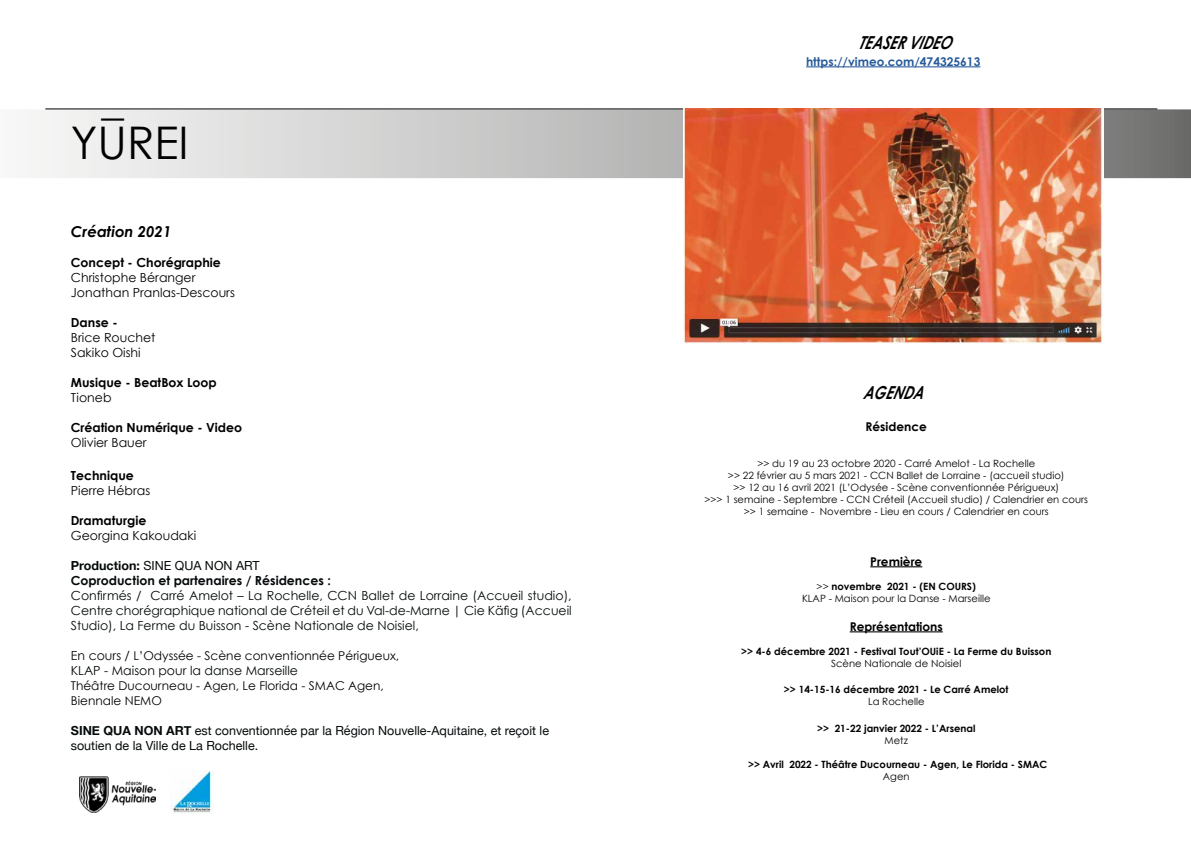
<style>
.page{position:relative;width:1191px;height:842px;background:#fff}
.page>*{position:absolute;margin:0;border:0;box-sizing:border-box;transform-origin:0 0}
.t1{font:45px "Century Gothic";color:#020203}
.t2{font:italic 700 17.9px "Century Gothic";color:#020203;scale:.78 1}
.t3{font:italic 700 15px "Century Gothic";color:#000}
.t4{font:12.5px/15px "Century Gothic";color:#04090a;text-align:justify}
.t5{font:12.5px/15px "Helvetica Neue";color:#04090a}
.t6{font:12.5px/15px "Century Gothic";color:#000}
.t7{font:700 12.5px "Century Gothic";color:#000}
.t8{font:700 12.5px "Century Gothic";color:#04090a}
.t9{font:12.1px/15px "Century Gothic";color:#020203}
.t10{font:700 12.1px "Century Gothic";color:#020203}
.t11{font:700 12px "Century Gothic";color:#275b9b}
.t12{font:10px/12px "Century Gothic";color:#020203;text-align:center}
.t13{font:700 10px "Century Gothic";color:#020203}
.s1{font-weight:700}
.s2{font-size:12.5px;color:#04090a}
</style>
<div class="page">
<svg style="left:36px;top:109px;width:1155px;height:69px"></svg>
<hr style="left:870px;top:566px;width:52px;height:1px;background:#020203">
<hr style="left:849px;top:631px;width:94px;height:1px;background:#020203">
<hr style="left:45px;top:108px;width:1112px;height:1px;background:#000">
<img style="left:170px;top:770px;width:44px;height:44px">
<img style="left:79px;top:777px;width:76px;height:35px">
<hr style="left:806px;top:66px;width:174px;height:1px;background:#275b9b">
<img style="left:683px;top:108px;width:420px;height:236px">
<h1 class="t1" style="left:101px;top:71px;width:24px">_</h1>
<h1 class="t1" style="left:71px;top:115px;width:119px">YUREI</h1>
<h3 class="t3" style="left:71px;top:222px;width:102px">Création 2021</h3>
<p class="t7" style="left:71px;top:255px;width:151px">Concept - Chorégraphie</p>
<p class="t6" style="left:71px;top:270px;width:165px">Christophe Béranger<br>Jonathan Pranlas-Descours</p>
<p class="t7" style="left:71px;top:315px;width:48px">Danse -</p>
<p class="t6" style="left:71px;top:330px;width:86px">Brice Rouchet<br>Sakiko Oishi</p>
<p class="t7" style="left:71px;top:375px;width:147px">Musique - BeatBox Loop</p>
<p class="t6" style="left:71px;top:390px;width:42px">Tioneb</p>
<p class="t7" style="left:71px;top:420px;width:173px">Création Numérique - Video</p>
<p class="t6" style="left:71px;top:435px;width:77px">Olivier Bauer</p>
<p class="t7" style="left:71px;top:468px;width:64px">Technique</p>
<p class="t6" style="left:71px;top:483px;width:81px">Pierre Hébras</p>
<p class="t7" style="left:71px;top:513px;width:77px">Dramaturgie</p>
<p class="t6" style="left:71px;top:528px;width:127px">Georgina Kakoudaki</p>
<p class="t5" style="left:71px;top:559px;width:190px"><span class="s1">Production:</span> SINE QUA NON ART</p>
<p class="t8" style="left:71px;top:573px;width:261px">Coproduction et partenaires / Résidences :</p>
<p class="t4" style="left:71px;top:588px;width:502px">Confirmés / Carré Amelot – La Rochelle, CCN Ballet de Lorraine (Accueil studio), Centre chorégraphique national de Créteil et du Val-de-Marne | Cie Käfig (Accueil Studio), La Ferme du Buisson - Scène Nationale de Noisiel,</p>
<p class="t9" style="left:71px;top:648px;width:330px"><span class="s2">En cours /</span> L’Odyssée - Scène conventionnée Périgueux<span class="s2">,</span></p>
<p class="t4" style="left:71px;top:663px;width:229px">KLAP - Maison pour la danse Marseille</p>
<p class="t9" style="left:71px;top:678px;width:314px">Théâtre Ducourneau - Agen, Le Florida - SMAC Agen,<br>Biennale NEMO</p>
<p class="t5" style="left:71px;top:723px;width:480px"><span class="s1">SINE QUA NON ART</span> est conventionnée par la Région Nouvelle-Aquitaine, et reçoit le soutien de la Ville de La Rochelle.</p>
<h2 class="t2" style="left:858px;top:31px;width:129px">TEASERVIDEO</h2>
<p class="t11" style="left:806px;top:54px;width:176px">https://vimeo.com/474325613</p>
<h2 class="t2" style="left:863px;top:381px;width:87px">AGENDA</h2>
<p class="t10" style="left:865px;top:419px;width:63px">Résidence</p>
<p class="t12" style="left:704px;top:457px;width:385px">&gt;&gt; du 19 au 23 octobre 2020 - Carré Amelot - La Rochelle<br>&gt;&gt; 22 février au 5 mars 2021 - CCN Ballet de Lorraine - (accueil studio)<br>&gt;&gt; 12 au 16 avril 2021 (L’Odysée - Scène conventionnée Périgueux)<br>&gt;&gt;&gt; 1 semaine - Septembre - CCN Créteil (Accueil studio) / Calendrier en cours &gt;&gt; 1 semaine - Novembre - Lieu en cours / Calendrier en cours</p>
<p class="t10" style="left:870px;top:554px;width:54px">Première</p>
<p class="t12" style="left:802px;top:580px;width:190px">&gt;&gt; <span class="s1">novembre 2021 - (EN COURS)<br></span>KLAP - Maison pour la Danse - Marseille</p>
<p class="t10" style="left:849px;top:619px;width:95px">Représentations</p>
<p class="t13" style="left:741px;top:645px;width:312px">&gt;&gt; 4-6 décembre 2021 - Festival Tout’OUiE - La Ferme du Buisson</p>
<p class="t12" style="left:831px;top:657px;width:132px">Scène Nationale de Noisiel</p>
<p class="t13" style="left:784px;top:683px;width:226px">&gt;&gt; 14-15-16 décembre 2021 - Le Carré Amelot</p>
<p class="t12" style="left:868px;top:695px;width:58px">La Rochelle</p>
<p class="t13" style="left:817px;top:722px;width:160px">&gt;&gt; 21-22 janvier 2022 - L’Arsenal</p>
<p class="t12" style="left:884px;top:734px;width:25px">Metz</p>
<p class="t13" style="left:748px;top:758px;width:301px">&gt;&gt; Avril 2022 - Théâtre Ducourneau - Agen, Le Florida - SMAC</p>
<p class="t12" style="left:883px;top:770px;width:28px">Agen</p>
</div>
